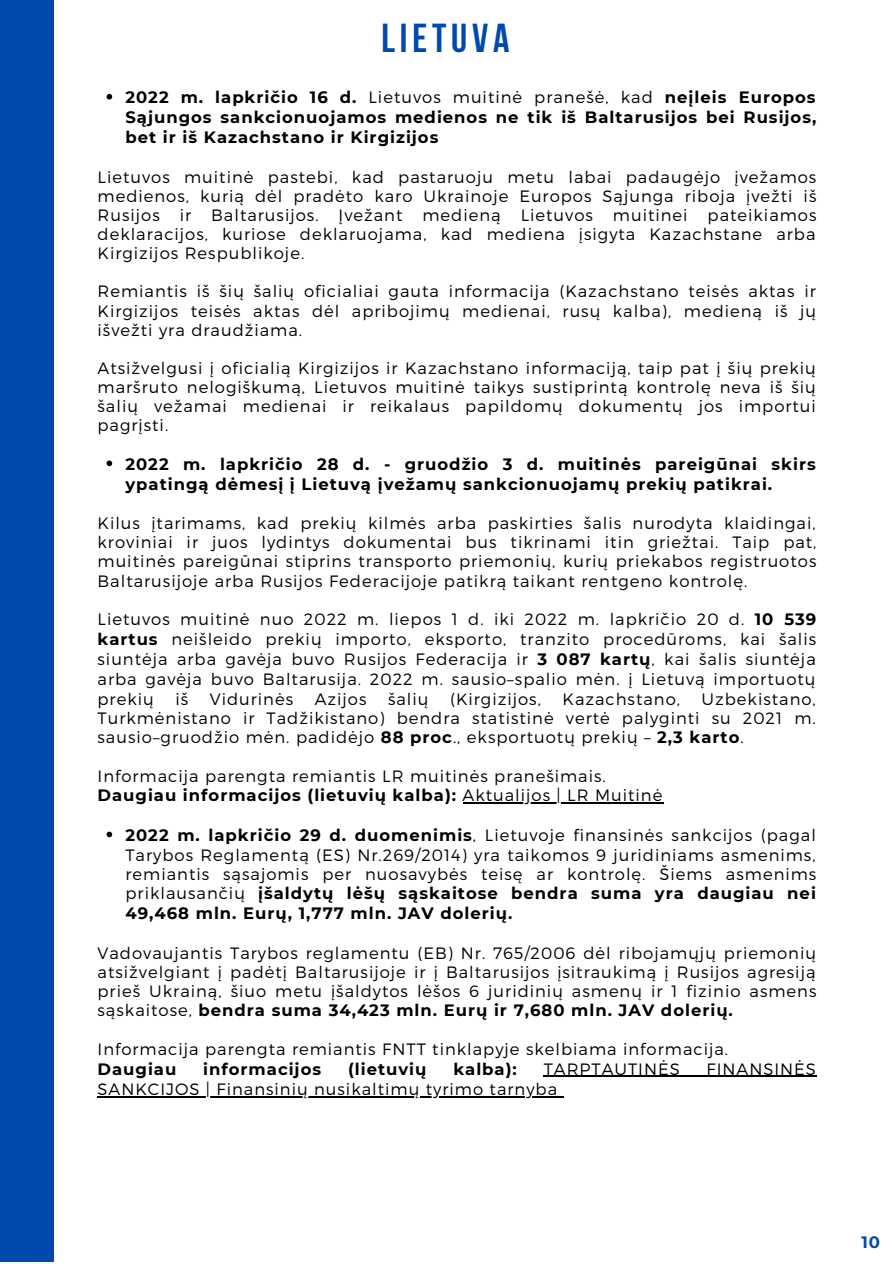
<style>
.page{position:relative;width:893px;height:1264px;background:#fff}
.page>*{position:absolute;margin:0;border:0;box-sizing:border-box;transform-origin:0 0}
.t1{font:700 40.35px "Bebas Neue";letter-spacing:.12em;color:#004aad}
.t2{font:700 16.5px "Montserrat";color:#004aad}
.t3{font:300 16.35px/19px "Montserrat";letter-spacing:.06em;color:#000;text-align:justify}
.t4{font:700 16.35px/20.2px "Montserrat";letter-spacing:.06em;color:#000;text-align:justify}
.s1{font-weight:300}
.s2{font-weight:700}
</style>
<div class="page">
<svg style="left:106px;top:94px;width:6px;height:5px"></svg>
<svg style="left:106px;top:460px;width:6px;height:6px"></svg>
<svg style="left:106px;top:831px;width:6px;height:6px"></svg>
<hr style="left:462px;top:802px;width:201px;height:1px;background:#000">
<hr style="left:543px;top:1075px;width:274px;height:1px;background:#000">
<hr style="left:97px;top:1095px;width:461px;height:2px;background:#000">
<div style="left:0;top:0;width:54px;height:1261px;background:#004aad"></div>
<h1 class="t1" style="left:381px;top:21px;width:130px">LIETUVA</h1>
<p class="t4" style="left:125px;top:87px;width:692px">2022 m. lapkričio 16 d. <span class="s1">Lietuvos muitinė pranešė, kad</span> neįleis Europos Sąjungos sankcionuojamos medienos ne tik iš Baltarusijos bei Rusijos, bet ir iš Kazachstano ir Kirgizijos</p>
<p class="t3" style="left:97px;top:167px;width:720px">Lietuvos muitinė pastebi, kad pastaruoju metu labai padaugėjo įvežamos medienos, kurią dėl pradėto karo Ukrainoje Europos Sąjunga riboja įvežti iš Rusijos ir Baltarusijos. Įvežant medieną Lietuvos muitinei pateikiamos deklaracijos, kuriose deklaruojama, kad mediena įsigyta Kazachstane arba Kirgizijos Respublikoje.</p>
<p class="t3" style="left:97px;top:281px;width:720px">Remiantis iš šių šalių oficialiai gauta informacija (Kazachstano teisės aktas ir Kirgizijos teisės aktas dėl apribojimų medienai, rusų kalba), medieną iš jų išvežti yra draudžiama.</p>
<p class="t3" style="left:97px;top:358px;width:719px">Atsižvelgusi į oficialią Kirgizijos ir Kazachstano informaciją, taip pat į šių prekių maršruto nelogiškumą, Lietuvos muitinė taikys sustiprintą kontrolę neva iš šių šalių vežamai medienai ir reikalaus papildomų dokumentų jos importui pagrįsti.</p>
<p class="t4" style="left:125px;top:453px;width:691px">2022 m. lapkričio 28 d. - gruodžio 3 d. muitinės pareigūnai skirs ypatingą dėmesį į Lietuvą įvežamų sankcionuojamų prekių patikrai.</p>
<p class="t3" style="left:97px;top:513px;width:720px">Kilus įtarimams, kad prekių kilmės arba paskirties šalis nurodyta klaidingai, kroviniai ir juos lydintys dokumentai bus tikrinami itin griežtai. Taip pat, muitinės pareigūnai stiprins transporto priemonių, kurių priekabos registruotos Baltarusijoje arba Rusijos Federacijoje patikrą taikant rentgeno kontrolę.</p>
<p class="t3" style="left:97px;top:608px;width:720px;line-height:20px">Lietuvos muitinė nuo 2022 m. liepos 1 d. iki 2022 m. lapkričio 20 d. <span class="s2">10 539 kartus</span> neišleido prekių importo, eksporto, tranzito procedūroms, kai šalis siuntėja arba gavėja buvo Rusijos Federacija ir <span class="s2">3 087 kartų</span>, kai šalis siuntėja arba gavėja buvo Baltarusija. 2022 m. sausio–spalio mėn. į Lietuvą importuotų prekių</p>
<p class="t3" style="left:175px;top:688px;width:14px">iš</p>
<p class="t3" style="left:210px;top:688px;width:85px">Vidurinės</p>
<p class="t3" style="left:315px;top:688px;width:53px">Azijos</p>
<p class="t3" style="left:388px;top:688px;width:42px">šalių</p>
<p class="t3" style="left:450px;top:688px;width:92px">(Kirgizijos,</p>
<p class="t3" style="left:562px;top:688px;width:119px">Kazachstano,</p>
<p class="t3" style="left:97px;top:688px;width:719px;text-indent:604px">Uzbekistano, Turkmėnistano ir Tadžikistano) bendra statistinė vertė palyginti su 2021 m. sausio–gruodžio mėn. padidėjo <span class="s2">88 proc</span>., eksportuotų prekių – <span class="s2">2,3 karto</span>.</p>
<p class="t3" style="left:97px;top:766px;width:566px">Informacija parengta remiantis LR muitinės pranešimais.<br><span class="s2">Daugiau informacijos (lietuvių kalba):</span> Aktualijos | LR Muitinė</p>
<p class="t3" style="left:125px;top:824px;width:692px;line-height:19.6px"><span class="s2">2022 m. lapkričio 29 d. duomenimis</span>, Lietuvoje finansinės sankcijos (pagal Tarybos Reglamentą (ES) Nr.269/2014) yra taikomos 9 juridiniams asmenims, remiantis sąsajomis per nuosavybės teisę ar kontrolę. Šiems asmenims priklausančių <span class="s2">įšaldytų lėšų sąskaitose bendra suma yra daugiau nei 49,468 mln. Eurų, 1,777 mln. JAV dolerių.</span></p>
<p class="t3" style="left:97px;top:942px;width:720px">Vadovaujantis Tarybos reglamentu (EB) Nr. 765/2006 dėl ribojamųjų priemonių atsižvelgiant į padėtį Baltarusijoje ir į Baltarusijos įsitraukimą į Rusijos agresiją prieš Ukrainą, šiuo metu įšaldytos lėšos 6 juridinių asmenų ir 1 fizinio asmens sąskaitose, <span class="s2">bendra suma 34,423 mln. Eurų ir 7,680 mln. JAV dolerių.</span></p>
<p class="t3" style="left:97px;top:1039px;width:632px">Informacija parengta remiantis FNTT tinklapyje skelbiama informacija.</p>
<p class="t4" style="left:97px;top:1058px;width:80px">Daugiau</p>
<p class="t4" style="left:203px;top:1058px;width:119px">informacijos</p>
<p class="t4" style="left:348px;top:1058px;width:80px">(lietuvių</p>
<p class="t4" style="left:453px;top:1058px;width:65px">kalba):</p>
<p class="t3" style="left:543px;top:1058px;width:137px">TARPTAUTINĖS</p>
<p class="t3" style="left:706px;top:1058px;width:111px">FINANSINĖS</p>
<p class="t3" style="left:97px;top:1078px;width:461px">SANKCIJOS | Finansinių nusikaltimų tyrimo tarnyba</p>
<p class="t2" style="left:861px;top:1231px;width:20px">10</p>
</div>
